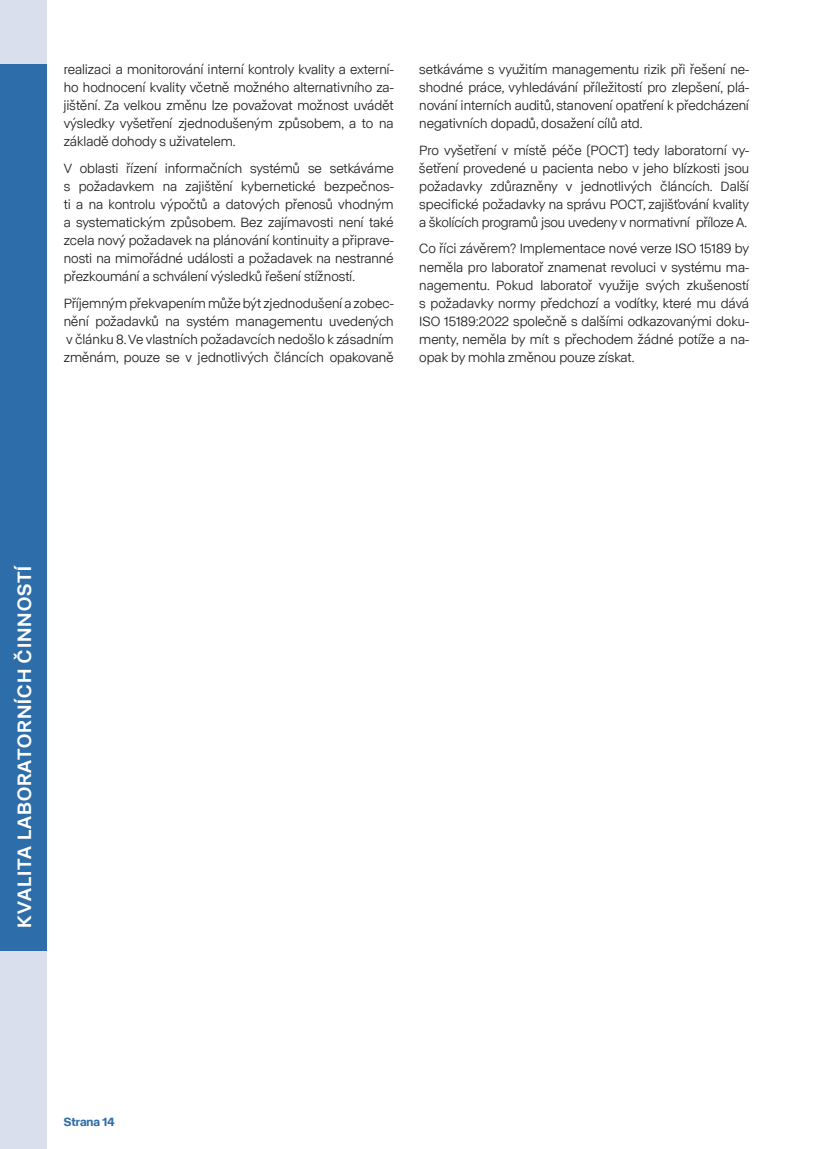
<style>
.page{position:relative;width:813px;height:1149px;background:#fff}
.page>*{position:absolute;margin:0;border:0;box-sizing:border-box;transform-origin:0 0}
.t1{font:500 19.5px "ABC Normal";letter-spacing:.05em;color:#fff}
.t2{font:13.5px/18px "ABC Normal";color:#231f20;text-align:justify}
.t3{font:700 12px "ABC Normal";color:#2d6da9}
</style>
<div class="page">
<div style="left:0;top:950px;width:47px;height:198px;background:#dadfee"></div>
<div style="left:0;top:64px;width:47px;height:886px;background:#2d6da9"></div>
<div style="left:0;top:0;width:47px;height:64px;background:#dadfee"></div>
<p class="t2" style="left:64px;top:60px;width:331px">realizaci a monitorování interní kontroly kvality a externí&shy;ho hodnocení kvality včetně možného alternativního za&shy;jištění. Za velkou změnu lze považovat možnost uvádět výsledky vyšetření zjednodušeným způsobem, a to na základě dohody s uživatelem.</p>
<p class="t2" style="left:64px;top:158px;width:331px">V oblasti řízení informačních systémů se setkáváme s požadavkem na zajištění kybernetické bezpečnos&shy;ti a na kontrolu výpočtů a datových přenosů vhodným a systematickým způsobem. Bez zajímavosti není také zcela nový požadavek na plánování kontinuity a připrave&shy;nosti na mimořádné události a požadavek na nestranné přezkoumání a schválení výsledků řešení stížností.</p>
<p class="t2" style="left:64px;top:293px;width:331px">Příjemným překvapením může být zjednodušení a zobec&shy;nění požadavků na systém managementu uvedených v článku 8. Ve vlastních požadavcích nedošlo k zásadním změnám, pouze se v jednotlivých článcích opakovaně</p>
<p class="t2" style="left:419px;top:60px;width:331px">setkáváme s využitím managementu rizik při řešení ne&shy;shodné práce, vyhledávání příležitostí pro zlepšení, plá&shy;nování interních auditů, stanovení opatření k předcházení negativních dopadů, dosažení cílů atd.</p>
<p class="t2" style="left:419px;top:140px;width:331px">Pro vyšetření v místě péče (POCT) tedy laboratorní vy&shy;šetření provedené u pacienta nebo v jeho blízkosti jsou požadavky zdůrazněny v jednotlivých článcích. Další specifické požadavky na správu POCT, zajišťování kvality a školících programů jsou uvedeny v normativní příloze A.</p>
<p class="t2" style="left:419px;top:239px;width:331px">Co říci závěrem? Implementace nové verze ISO 15189 by neměla pro laboratoř znamenat revoluci v systému ma&shy;nagementu. Pokud laboratoř využije svých zkušeností s požadavky normy předchozí a vodítky, které mu dává ISO 15189:2022 společně s dalšími odkazovanými doku&shy;menty, neměla by mít s přechodem žádné potíže a na&shy;opak by mohla změnou pouze získat.</p>
<h1 class="t1" style="left:11px;top:927px;width:364px;rotate:-90deg">KVALITA LABORATORNÍCH ČINNOSTÍ</h1>
<p class="t3" style="left:64px;top:1112px;width:52px">Strana 14</p>
</div>
